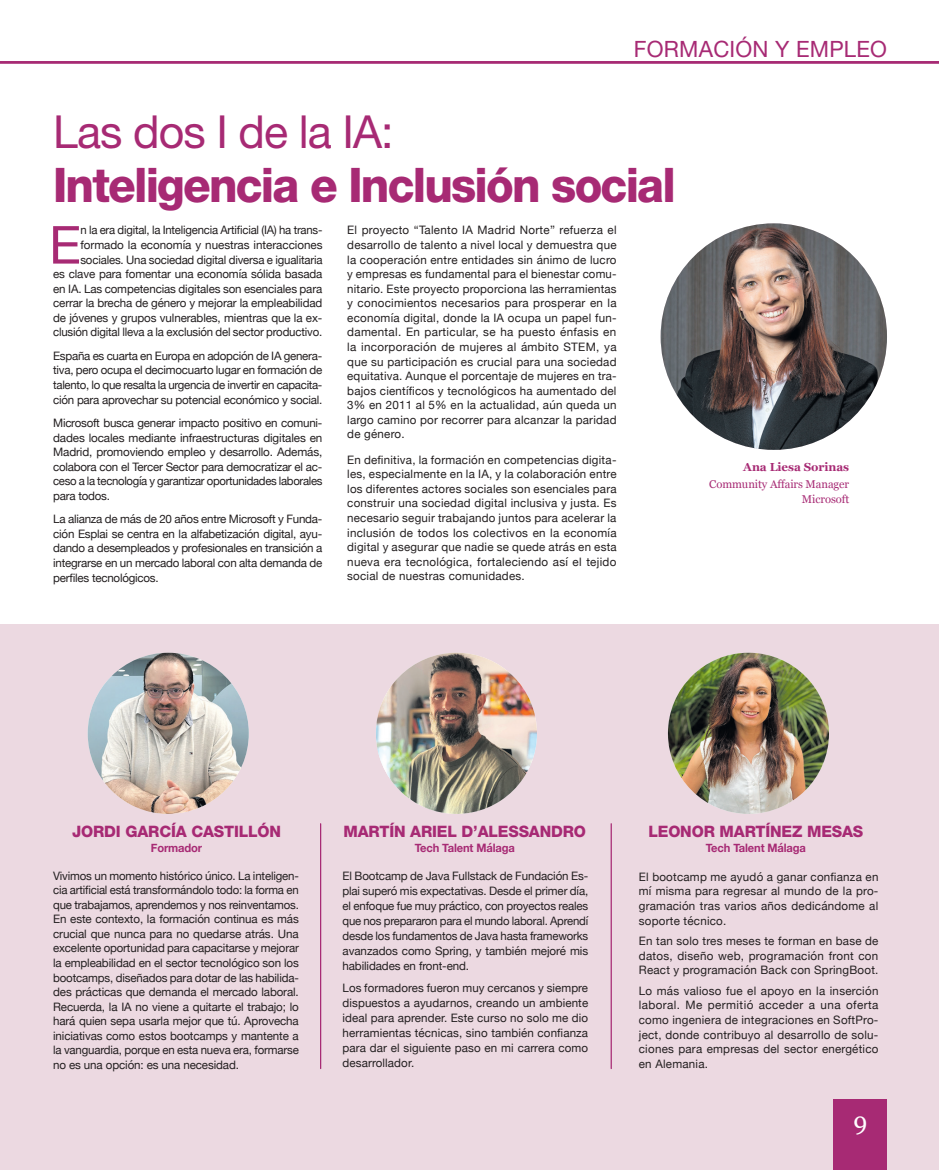
<style>
.page{position:relative;width:939px;height:1170px;background:#fff}
.page>*{position:absolute;margin:0;border:0;box-sizing:border-box;transform-origin:0 0}
.t1{font:52.38px "Helvetica Neue";color:#a72a74}
.t2{font:800 47.75px "Helvetica Neue";letter-spacing:-.04em;color:#a72a74;scale:.95 1}
.t3{font:45.62px "Helvetica Neue";letter-spacing:-.02em;color:#a72a74}
.t4{font:25px "Georgia";color:#fff}
.t5{font:22.5px "Helvetica Neue";letter-spacing:.01em;color:#a72a74}
.t6{font:800 15.75px "Helvetica Neue";letter-spacing:-.01em;color:#a72a74}
.t7{font:11.62px/14.6px "Helvetica Neue";letter-spacing:-.01em;color:#231f20;text-align:justify}
.t8{font:700 11.62px "Helvetica Neue";letter-spacing:-.01em;color:#a72a74;scale:.96 1}
.t9{font:700 11.62px "Georgia";letter-spacing:-.005em;color:#a72a74}
.t10{font:11.25px/14.8px "Georgia";letter-spacing:-.005em;color:#a72a74;text-align:right}
</style>
<div class="page">
<div style="left:0;top:625px;width:939px;height:544px;background:#ecd9e1"></div>
<div style="left:834px;top:1098px;width:53px;height:71px;background:#a72a74"></div>
<hr style="left:0;top:61px;width:939px;height:2px;background:#a72a74">
<img style="left:661px;top:223px;width:226px;height:227px;border-radius:113px">
<img style="left:88px;top:652px;width:161px;height:161px;border-radius:81px">
<img style="left:376px;top:652px;width:161px;height:161px;border-radius:81px">
<img style="left:668px;top:652px;width:161px;height:161px;border-radius:81px">
<hr style="left:320px;top:823px;width:1px;height:245px;background:#a72a74">
<hr style="left:611px;top:823px;width:1px;height:245px;background:#a72a74">
<h3 class="t5" style="left:634px;top:35px;width:255px">FORMACIÓN Y EMPLEO</h3>
<h3 class="t3" style="left:53px;top:105px;width:342px">Las dos I de la IA:</h3>
<h2 class="t2" style="left:53px;top:156px;width:657px">Inteligencia e Inclusión social</h2>
<p class="t7" style="left:53px;top:224px;width:271px;text-align:right">n la era digital, la Inteligencia Artificial (IA) ha trans&shy;formado la economía y nuestras interacciones sociales. Una sociedad digital diversa e igualitaria<br>es clave para fomentar una economía sólida basada en IA. Las competencias digitales son esenciales para cerrar la brecha de género y mejorar la empleabilidad de jóvenes y grupos vulnerables, mientras que la ex&shy;clusión digital lleva a la exclusión del sector productivo.</p>
<p class="t7" style="left:53px;top:349px;width:271px">España es cuarta en Europa en adopción de IA genera&shy;tiva, pero ocupa el decimocuarto lugar en formación de talento, lo que resalta la urgencia de invertir en capacita&shy;ción para aprovechar su potencial económico y social.</p>
<p class="t7" style="left:53px;top:416px;width:271px">Microsoft busca generar impacto positivo en comuni&shy;dades locales mediante infraestructuras digitales en Madrid, promoviendo empleo y desarrollo. Además, colabora con el Tercer Sector para democratizar el ac&shy;ceso a la tecnología y garantizar oportunidades laborales para todos.</p>
<p class="t7" style="left:53px;top:512px;width:271px">La alianza de más de 20 años entre Microsoft y Funda&shy;ción Esplai se centra en la alfabetización digital, ayu&shy;dando a desempleados y profesionales en transición a integrarse en un mercado laboral con alta demanda de perfiles tecnológicos.</p>
<h1 class="t1" style="left:49px;top:207px;width:33px">E</h1>
<p class="t7" style="left:347px;top:224px;width:271px">El proyecto “Talento IA Madrid Norte” refuerza el desarrollo de talento a nivel local y demuestra que la cooperación entre entidades sin ánimo de lucro y empresas es fundamental para el bienestar comu&shy;nitario. Este proyecto proporciona las herramientas y conocimientos necesarios para prosperar en la economía digital, donde la IA ocupa un papel fun&shy;damental. En particular, se ha puesto énfasis en la incorporación de mujeres al ámbito STEM, ya que su participación es crucial para una sociedad equitativa. Aunque el porcentaje de mujeres en tra&shy;bajos científicos y tecnológicos ha aumentado del 3% en 2011 al 5% en la actualidad, aún queda un largo camino por recorrer para alcanzar la paridad de género.</p>
<p class="t7" style="left:347px;top:453px;width:271px">En definitiva, la formación en competencias digita&shy;les, especialmente en la IA, y la colaboración entre los diferentes actores sociales son esenciales para construir una sociedad digital inclusiva y justa. Es necesario seguir trabajando juntos para acelerar la inclusión de todos los colectivos en la economía digital y asegurar que nadie se quede atrás en esta nueva era tecnológica, fortaleciendo así el tejido social de nuestras comunidades.</p>
<p class="t9" style="left:743px;top:458px;width:107px">Ana Liesa Sorinas</p>
<p class="t10" style="left:709px;top:476px;width:141px">Community Affairs Manager<br>Microsoft</p>
<h3 class="t6" style="left:72px;top:822px;width:210px">JORDI GARCÍA CASTILLÓN</h3>
<p class="t8" style="left:151px;top:838px;width:55px">Formador</p>
<h3 class="t6" style="left:343px;top:822px;width:244px">MARTÍN ARIEL D’ALESSANDRO</h3>
<p class="t8" style="left:415px;top:838px;width:106px">Tech Talent Málaga</p>
<p class="t7" style="left:53px;top:868px;width:247px">Vivimos un momento histórico único. La inteligen&shy;cia artificial está transformándolo todo: la forma en que trabajamos, aprendemos y nos reinventamos.<br>En este contexto, la formación continua es más crucial que nunca para no quedarse atrás. Una excelente oportunidad para capacitarse y mejorar la empleabilidad en el sector tecnológico son los bootcamps, diseñados para dotar de las habilida&shy;des prácticas que demanda el mercado laboral.<br>Recuerda, la IA no viene a quitarte el trabajo; lo hará quien sepa usarla mejor que tú. Aprovecha iniciativas como estos bootcamps y mantente a la vanguardia, porque en esta nueva era, formarse no es una opción: es una necesidad.</p>
<p class="t7" style="left:343px;top:868px;width:247px;line-height:15px">El Bootcamp de Java Fullstack de Fundación Es&shy;plai superó mis expectativas. Desde el primer día, el enfoque fue muy práctico, con proyectos reales que nos prepararon para el mundo laboral. Aprendí desde los fundamentos de Java hasta frameworks avanzados como Spring, y también mejoré mis habilidades en front-end.</p>
<p class="t7" style="left:343px;top:981px;width:247px;line-height:15px">Los formadores fueron muy cercanos y siempre dispuestos a ayudarnos, creando un ambiente ideal para aprender. Este curso no solo me dio herramientas técnicas, sino también confianza para dar el siguiente paso en mi carrera como desarrollador.</p>
<h3 class="t6" style="left:648px;top:822px;width:216px">LEONOR MARTÍNEZ MESAS</h3>
<p class="t8" style="left:706px;top:838px;width:106px">Tech Talent Málaga</p>
<p class="t7" style="left:639px;top:870px;width:241px">El bootcamp me ayudó a ganar confianza en mí misma para regresar al mundo de la pro&shy;gramación tras varios años dedicándome al soporte técnico.</p>
<p class="t7" style="left:639px;top:934px;width:241px">En tan solo tres meses te forman en base de datos, diseño web, programación front con React y programación Back con SpringBoot.</p>
<p class="t7" style="left:639px;top:984px;width:241px">Lo más valioso fue el apoyo en la inserción laboral. Me permitió acceder a una oferta como ingeniera de integraciones en SoftPro&shy;ject, donde contribuyo al desarrollo de solu&shy;ciones para empresas del sector energético en Alemania.</p>
<h3 class="t4" style="left:853px;top:1102px;width:15px">9</h3>
</div>
